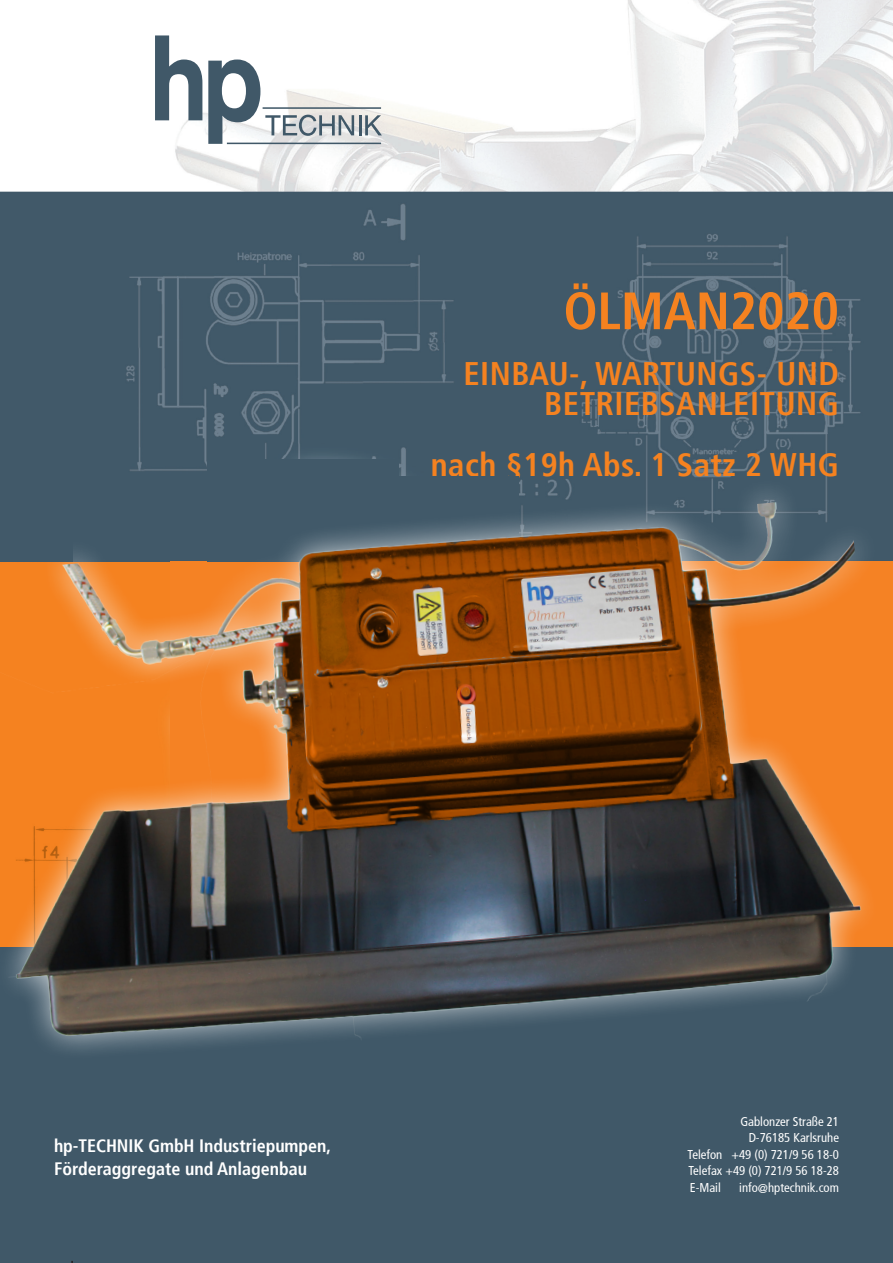
<style>
.page{position:relative;width:893px;height:1263px;background:#fff}
.page>*{position:absolute;margin:0;border:0;box-sizing:border-box;transform-origin:0 0}
.t1{font:700 condensed 52.5px "Frutiger";color:#f58220}
.t2{font:700 condensed 32.55px/30.5px "Frutiger";letter-spacing:.015em;color:#f58220;text-align:right}
.t3{font:700 condensed 18px/22.5px "Frutiger";letter-spacing:-.005em;color:#fff}
.t4{font:condensed 12.75px "Frutiger";color:#fff}
</style>
<div class="page">
<img style="left:0;top:0;width:893px;height:466px">
<div style="left:0;top:947px;width:893px;height:316px;background:#405868"></div>
<svg style="left:155px;top:35px;width:47px;height:85px"></svg>
<hr style="left:263px;top:107px;width:118px;height:2px;background:#405868">
<hr style="left:227px;top:143px;width:154px;height:1px;background:#405868">
<svg style="left:208px;top:60px;width:146px;height:84px"></svg>
<hr style="left:359px;top:115px;width:2px;height:20px;background:#405868">
<svg style="left:365px;top:115px;width:17px;height:20px"></svg>
<div style="left:207px;top:459px;width:192px;height:102px;background:#415969"></div>
<div style="left:73px;top:466px;width:820px;height:30px;background:#415969"></div>
<img style="left:0;top:496px;width:893px;height:555px">
<div style="left:0;top:423px;width:73px;height:138px;background:#415969"></div>
<p class="t1" style="left:564px;top:280px;width:277px">ÖLMAN2020</p>
<p class="t2" style="left:463px;top:358px;width:377px">EINBAU-, WARTUNGS- UND<br>BETRIEBSANLEITUNG</p>
<p class="t2" style="left:431px;top:450px;width:410px">nach §19h Abs. 1 Satz 2 WHG</p>
<p class="t3" style="left:54px;top:1135px;width:279px">hp-TECHNIK GmbH Industriepumpen,<br>Förderaggregate und Anlagenbau</p>
<p class="t4" style="left:740px;top:1114px;width:100px">Gablonzer Straße 21</p>
<p class="t4" style="left:749px;top:1130px;width:92px">D-76185 Karlsruhe</p>
<p class="t4" style="left:688px;top:1147px;width:153px">Telefon +49 (0) 721/9 56 18-0</p>
<p class="t4" style="left:689px;top:1163px;width:152px">Telefax +49 (0) 721/9 56 18-28</p>
<p class="t4" style="left:690px;top:1180px;width:33px">E-Mail</p>
<p class="t4" style="left:739px;top:1180px;width:101px">info@hptechnik.com</p>
</div>
